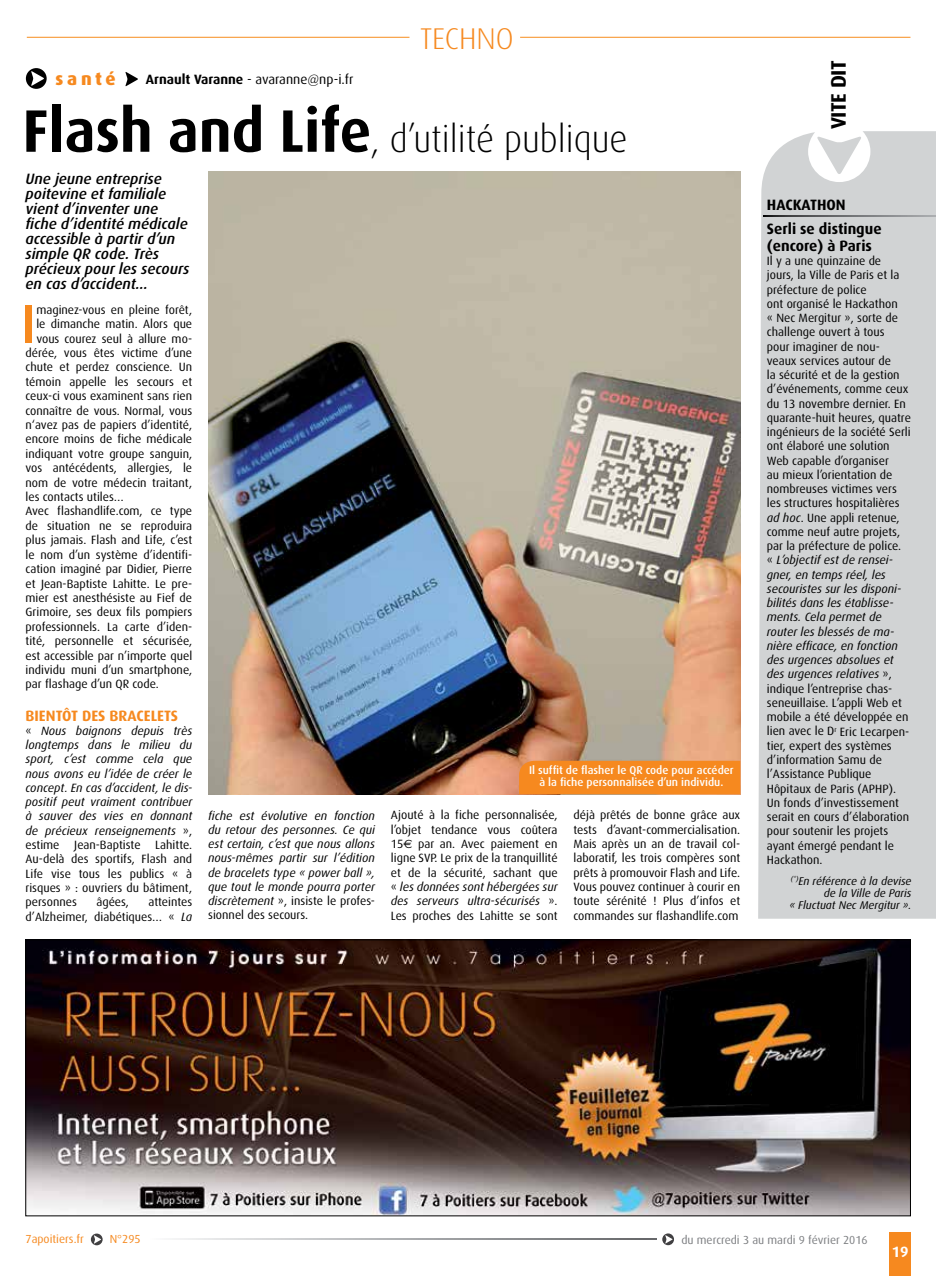
<style>
.page{position:relative;width:936px;height:1276px;background:#fff}
.page>*{position:absolute;margin:0;border:0;box-sizing:border-box;transform-origin:0 0}
.t1{font:500 53.85px "Dax";color:#f6891f}
.t2{font:300 37.5px "Dax";color:#000;scale:.95 1}
.t3{font:300 30px "Dax";color:#f6891f}
.t4{font:700 21px "Dax";color:#000}
.t5{font:800 18px "Dax";letter-spacing:.195em;color:#f6891f}
.t6{font:italic 500 15px/15px "Dax";color:#000}
.t7{font:700 15px/24px "Dax";color:#000}
.t8{font:700 15px "Dax";color:#f6891f}
.t9{font:700 15px "Dax";color:#fff}
.t10{font:13.5px "Dax";color:#000}
.t11{font:12px/14.2px "Dax";color:#000;text-align:justify}
.t12{font:italic 12px/14.2px "Dax";color:#000;text-align:justify}
.t13{font:11.7px "Dax";color:#7c7e81}
.t14{font:11.7px "Dax";color:#f6891f}
.t15{font:500 11.25px/12px "Dax";color:#fff;text-align:center}
.t16{font:italic 11.25px/12px "Dax";color:#000;text-align:right}
.s1{font-weight:700}
.s2{font-weight:700;font-size:60px}
.s3{font-style:normal}
.s4{font-style:italic}
.s5{font-family:"Euro Sans"}
</style>
<div class="page">
<div style="left:889px;top:1232px;width:22px;height:44px;background:#f6891f"></div>
<hr style="left:27px;top:37px;width:382px;height:1px;background:#f78d1e">
<hr style="left:520px;top:37px;width:390px;height:1px;background:#f78d1e">
<svg style="left:91px;top:1233px;width:12px;height:12px"></svg>
<svg style="left:662px;top:1233px;width:12px;height:12px"></svg>
<svg style="left:172px;top:1239px;width:484px;height:1px"></svg>
<img style="left:208px;top:171px;width:532px;height:623px">
<svg style="left:26px;top:68px;width:21px;height:21px"></svg>
<div style="left:519px;top:761px;width:221px;height:33px;background:#f6891f"></div>
<svg style="left:125px;top:72px;width:13px;height:14px"></svg>
<div style="left:758px;top:131px;width:177px;height:787px;background:#d1d3d4"></div>
<svg style="left:763px;top:216px;width:172px;height:1px"></svg>
<img style="left:28px;top:941px;width:880px;height:273px">
<h3 class="t5" style="left:56px;top:69px;width:62px">santé</h3>
<p class="t10" style="left:146px;top:72px;width:209px"><span class="s1">Arnault Varanne</span> - avaranne@np-i.fr</p>
<h3 class="t3" style="left:420px;top:22px;width:95px">techno</h3>
<h2 class="t2" style="left:23px;top:118px;width:638px"><span class="s2">Flash and Life</span>, d’utilité publique</h2>
<p class="t6" style="left:26px;top:171px;width:165px">Une jeune entreprise poitevine et familiale vient d’inventer une fiche d’identité médicale accessible à partir d’un simple QR code. Très précieux pour les secours en cas d’accident…</p>
<h1 class="t1" style="left:22px;top:294px;width:16px">I</h1>
<p class="t11" style="left:36px;top:303px;width:157px">maginez-vous en pleine forêt,</p>
<p class="t11" style="left:36px;top:317px;width:157px">le dimanche matin. Alors que</p>
<p class="t11" style="left:36px;top:331px;width:157px">vous courez seul à allure mo-</p>
<p class="t11" style="left:26px;top:346px;width:168px">dérée, vous êtes victime d’une</p>
<p class="t11" style="left:26px;top:360px;width:168px">chute et perdez conscience. Un</p>
<p class="t11" style="left:26px;top:375px;width:168px">témoin appelle les secours et</p>
<p class="t11" style="left:26px;top:389px;width:168px">ceux-ci vous examinent sans rien</p>
<p class="t11" style="left:26px;top:403px;width:168px">connaître de vous. Normal, vous</p>
<p class="t11" style="left:26px;top:418px;width:168px">n‘avez pas de papiers d’identité,</p>
<p class="t11" style="left:26px;top:432px;width:168px">encore moins de fiche médicale</p>
<p class="t11" style="left:26px;top:447px;width:168px">indiquant votre groupe sanguin,</p>
<p class="t11" style="left:26px;top:461px;width:168px">vos antécédents, allergies, le</p>
<p class="t11" style="left:26px;top:475px;width:168px">nom de votre médecin traitant,</p>
<p class="t11" style="left:26px;top:490px;width:100px">les contacts utiles…</p>
<p class="t11" style="left:26px;top:504px;width:168px">Avec flashandlife.com, ce type</p>
<p class="t11" style="left:26px;top:519px;width:168px">de situation ne se reproduira</p>
<p class="t11" style="left:26px;top:533px;width:168px">plus jamais. Flash and Life, c’est</p>
<p class="t11" style="left:26px;top:547px;width:168px">le nom d’un système d’identifi-</p>
<p class="t11" style="left:26px;top:562px;width:168px">cation imaginé par Didier, Pierre</p>
<p class="t11" style="left:26px;top:576px;width:168px">et Jean-Baptiste Lahitte. Le pre-</p>
<p class="t11" style="left:26px;top:591px;width:168px">mier est anesthésiste au Fief de</p>
<p class="t11" style="left:26px;top:605px;width:168px">Grimoire, ses deux fils pompiers</p>
<p class="t11" style="left:26px;top:619px;width:168px">professionnels. La carte d’iden-</p>
<p class="t11" style="left:26px;top:634px;width:168px">tité, personnelle et sécurisée,</p>
<p class="t11" style="left:26px;top:648px;width:168px">est accessible par n’importe quel</p>
<p class="t11" style="left:26px;top:663px;width:168px">individu muni d’un smartphone,</p>
<p class="t11" style="left:26px;top:677px;width:135px">par flashage d’un QR code.</p>
<p class="t8" style="left:26px;top:707px;width:146px">Bientôt des bracelets</p>
<p class="t12" style="left:26px;top:724px;width:168px"><span class="s3">«</span> Nous baignons depuis très longtemps dans le milieu du sport, c’est comme cela que nous avons eu l’idée de créer le concept. En cas d’accident, le dis&shy;positif peut vraiment contribuer à sauver des vies en donnant de précieux renseignements <span class="s3">», estime Jean-Baptiste Lahitte.<br>Au-delà des sportifs, Flash and Life vise tous les publics « à risques » : ouvriers du bâtiment, personnes</span></p>
<p class="t11" style="left:96px;top:895px;width:34px">âgées,</p>
<p class="t11" style="left:26px;top:895px;width:168px;text-align:right">atteintes<br>d’Alzheimer, diabétiques… « <span class="s4">La</span></p>
<p class="t15" style="left:529px;top:764px;width:206px">Il suffit de flasher le QR code pour accéder à la fiche personnalisée d’un individu.</p>
<p class="t12" style="left:208px;top:808px;width:168px">fiche est évolutive en fonction du retour des personnes. Ce qui est certain, c’est que nous allons nous-mêmes partir sur l’édition de bracelets type « power ball », que tout le monde pourra porter discrètement <span class="s3">», insiste le profes&shy;sionnel des secours.</span></p>
<p class="t11" style="left:391px;top:808px;width:168px">Ajouté à la fiche personnalisée, l’objet tendance vous coûtera 15<span class="s5">€</span> par an. Avec paiement en ligne svp. Le prix de la tranquillité et de la sécurité, sachant que « <span class="s4">les données sont hébergées sur des serveurs ultra-sécurisés</span> ».<br>Les proches des Lahitte se sont</p>
<p class="t11" style="left:573px;top:808px;width:168px">déjà prêtés de bonne grâce aux tests d’avant-commercialisation.<br>Mais après un an de travail col&shy;laboratif, les trois compères sont prêts à promouvoir Flash and Life.<br>Vous pouvez continuer à courir en toute sérénité ! Plus d’infos et commandes sur flashandlife.com</p>
<h3 class="t4" style="left:826px;top:129px;width:69px;rotate:-90deg">vite dit</h3>
<p class="t7" style="left:766px;top:193px;width:116px">Hackathon<br>Serli se distingue</p>
<p class="t7" style="left:766px;top:234px;width:107px">(encore) à Paris</p>
<p class="t11" style="left:766px;top:254px;width:145px;text-align:left">Il y a une quinzaine de jours, la Ville de Paris et la préfecture de police<br>ont organisé le Hackathon<br>« Nec Mergitur », sorte de challenge ouvert à tous<br>pour imaginer de nou&shy;veaux services autour de<br>la sécurité et de la gestion d’événements, comme ceux du 13 novembre dernier. En quarante-huit heures, quatre ingénieurs de la société Serli ont élaboré une solution<br>Web capable d’organiser<br>au mieux l’orientation de nombreuses victimes vers les structures hospitalières <span class="s4">ad hoc</span>. Une appli retenue, comme neuf autre projets, par la préfecture de police.<br>« <span class="s4">L’objectif est de rensei&shy;gner, en temps réel, les secouristes sur les disponi&shy;bilités dans les établisse&shy;ments. Cela permet de router les blessés de ma&shy;nière efficace, en fonction des urgences absolues et des urgences relatives</span> », indique l’entreprise chas&shy;seneuillaise. L’appli Web et mobile a été développée en lien avec le D <sup>r</sup> Eric Lecarpen&shy;tier, expert des systèmes d’information Samu de l’Assistance Publique<br>Hôpitaux de Paris (APHP).<br>Un fonds d’investissement serait en cours d’élaboration pour soutenir les projets ayant émergé pendant le<br>Hackathon.</p>
<p class="t16" style="left:789px;top:875px;width:124px"><sup>(*)</sup>En référence à la devise de la Ville de Paris<br>« Fluctuat Nec Mergitur ».</p>
<p class="t14" style="left:26px;top:1233px;width:60px">7apoitiers.fr</p>
<p class="t14" style="left:110px;top:1233px;width:32px">N°295</p>
<p class="t13" style="left:681px;top:1233px;width:188px">du mercredi 3 au mardi 9 février 2016</p>
<p class="t9" style="left:891px;top:1243px;width:18px">19</p>
</div>
